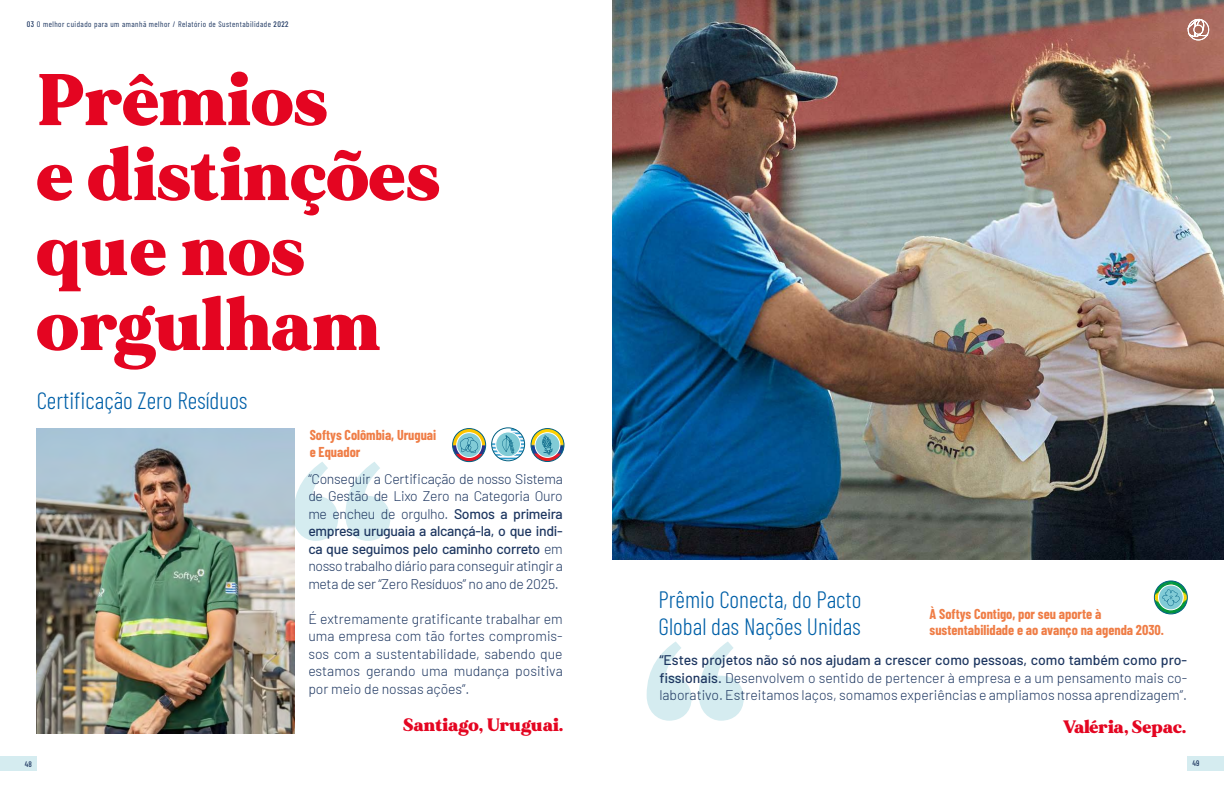
<style>
.page{position:relative;width:1224px;height:792px;background:#fff}
.page>*{position:absolute;margin:0;border:0;box-sizing:border-box;transform-origin:0 0}
.t1{font:900 73px/75px "MADE Mirage";letter-spacing:.01em;color:#e40521}
.t2{font:300 23.7px/26.9px "Barlow Condensed";color:#0060a8}
.t3{font:900 18px "MADE Mirage";color:#e40521}
.t4{font:300 14px/17.5px "Barlow";color:#1d3660;text-align:justify}
.t5{font:700 14px/16.8px "Barlow Condensed";color:#ef7d46}
.t6{font:8px "Barlow Condensed";letter-spacing:.06em;color:#1d3660}
.t7{font:500 8px "Barlow Condensed";color:#1d3660}
.s1{font-weight:500}
</style>
<div class="page">
<div style="left:0;top:756px;width:37px;height:15px;background:#d5ecf0"></div>
<div style="left:1187px;top:756px;width:37px;height:14px;background:#d5ecf0"></div>
<svg style="left:294px;top:462px;width:96px;height:79px"></svg>
<img style="left:37px;top:428px;width:257px;height:306px">
<img style="left:492px;top:428px;width:33px;height:33px;border-radius:16px">
<div style="left:491px;top:428px;width:34px;height:33px;border:1px solid #006082;border-radius:50%"></div>
<svg style="left:496px;top:432px;width:25px;height:25px"></svg>
<div style="left:495px;top:432px;width:26px;height:25px;border:1px solid #fff;border-radius:50%"></div>
<svg style="left:502px;top:435px;width:12px;height:18px"></svg>
<img style="left:531px;top:429px;width:33px;height:33px;border-radius:16px">
<div style="left:531px;top:428px;width:33px;height:34px;border:1px solid #006082;border-radius:50%"></div>
<div style="left:535px;top:433px;width:25px;height:24px;background:#81cbd6;border-radius:50%"></div>
<div style="left:535px;top:432px;width:25px;height:26px;border:1px solid #fff;border-radius:50%"></div>
<svg style="left:542px;top:435px;width:11px;height:20px"></svg>
<img style="left:453px;top:429px;width:33px;height:33px;border-radius:17px">
<div style="left:452px;top:428px;width:34px;height:34px;border:1px solid #006082;border-radius:50%"></div>
<svg style="left:457px;top:433px;width:25px;height:25px"></svg>
<div style="left:456px;top:432px;width:26px;height:26px;border:1px solid #fff;border-radius:50%"></div>
<svg style="left:460px;top:436px;width:18px;height:17px"></svg>
<svg style="left:647px;top:641px;width:97px;height:80px"></svg>
<img style="left:612px;top:0;width:612px;height:560px">
<svg style="left:1187px;top:19px;width:22px;height:22px"></svg>
<img style="left:1154px;top:581px;width:33px;height:33px">
<div style="left:1154px;top:581px;width:34px;height:33px;border:1px solid #006082;border-radius:50%"></div>
<svg style="left:1158px;top:585px;width:25px;height:25px"></svg>
<div style="left:1158px;top:585px;width:26px;height:25px;border:1px solid #fff;border-radius:50%"></div>
<svg style="left:1162px;top:589px;width:18px;height:17px"></svg>
<p class="t6" style="left:27px;top:19px;width:263px"><span class="s1">03</span> O melhor cuidado para um amanhã melhor / Relatório de Sustentabilidade <span class="s1">2022</span></p>
<h1 class="t1" style="left:37px;top:63px;width:404px">Prêmios<br>e distinções que nos orgulham</h1>
<h2 class="t2" style="left:37px;top:386px;width:212px">Certificação Zero Resíduos</h2>
<p class="t5" style="left:310px;top:426px;width:128px">Softys Colômbia, Uruguai e Equador</p>
<p class="t4" style="left:308px;top:469px;width:256px">“Conseguir a Certificação de nosso Sistema de Gestão de Lixo Zero na Categoria Ouro me encheu de orgulho. <span class="s1">Somos a primeira empresa uruguaia a alcançá-la, o que indi&shy;ca que seguimos pelo caminho correto</span> em nosso trabalho diário para conseguir atingir a meta de ser “Zero Resíduos” no ano de 2025.</p>
<p class="t4" style="left:308px;top:609px;width:256px">É extremamente gratificante trabalhar em uma empresa com tão fortes compromis&shy;sos com a sustentabilidade, sabendo que estamos gerando uma mudança positiva por meio de nossas ações”.</p>
<p class="t3" style="left:404px;top:712px;width:161px">Santiago, Uruguai.</p>
<h2 class="t2" style="left:659px;top:585px;width:204px">Prêmio Conecta, do Pacto<br>Global das Nações Unidas</h2>
<p class="t5" style="left:930px;top:604px;width:236px">À Softys Contigo, por seu aporte à sustentabilidade e ao avanço na agenda 2030.</p>
<p class="t4" style="left:659px;top:651px;width:529px"><span class="s1">“Estes projetos não só nos ajudam a crescer como pessoas, como também como pro&shy;fissionais.</span> Desenvolvem o sentido de pertencer à empresa e a um pensamento mais co&shy;laborativo. Estreitamos laços, somamos experiências e ampliamos nossa aprendizagem”.</p>
<p class="t3" style="left:1063px;top:714px;width:125px">Valéria, Sepac.</p>
<p class="t7" style="left:25px;top:758px;width:9px">48</p>
<p class="t7" style="left:1192px;top:757px;width:9px">49</p>
</div>
